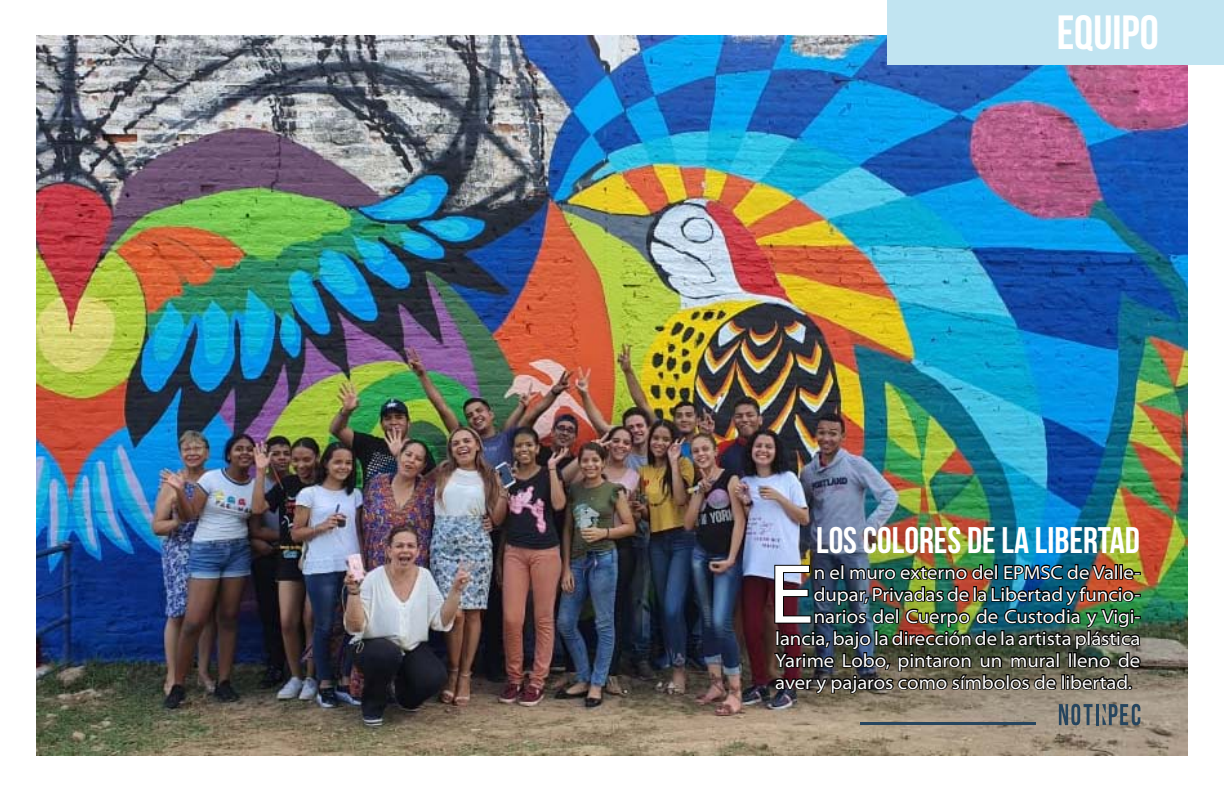
<style>
.page{position:relative;width:1224px;height:792px;background:#fff}
.page>*{position:absolute;margin:0;border:0;box-sizing:border-box;transform-origin:0 0}
.t1{font:semi-expanded 84.3px "Myriad Pro";color:#fff}
.t2{font:700 48px "Bebas Neue";color:#fff}
.t3{font:700 37px "Bebas Neue";color:#fff}
.t4{font:semi-expanded 19px "Myriad Pro";color:#fff}
</style>
<div class="page">
<img style="left:36px;top:35px;width:1152px;height:721px">
<div style="left:887px;top:0;width:337px;height:64px;background:#c1e4f1"></div>
<img style="left:772px;top:481px;width:370px;height:272px">
<h2 class="t2" style="left:1057px;top:7px;width:104px">EQUIPO</h2>
<h3 class="t3" style="left:816px;top:520px;width:325px">LOS COLORES DE LA LIBERTAD</h3>
<h1 class="t1" style="left:768px;top:548px;width:47px">E</h1>
<p class="t4" style="left:814px;top:562px;width:328px">n el muro externo del EPMSC de Valle-</p>
<p class="t4" style="left:814px;top:584px;width:328px">dupar, Privadas de la Libertad y funcio-</p>
<p class="t4" style="left:814px;top:606px;width:328px">narios del Cuerpo de Custodia y Vigi-</p>
<p class="t4" style="left:775px;top:628px;width:367px">lancia, bajo la dirección de la artista plástica</p>
<p class="t4" style="left:775px;top:650px;width:367px">Yarime Lobo, pintaron un mural lleno de</p>
<p class="t4" style="left:775px;top:672px;width:358px">aver y pajaros como símbolos de libertad.</p>
</div>
